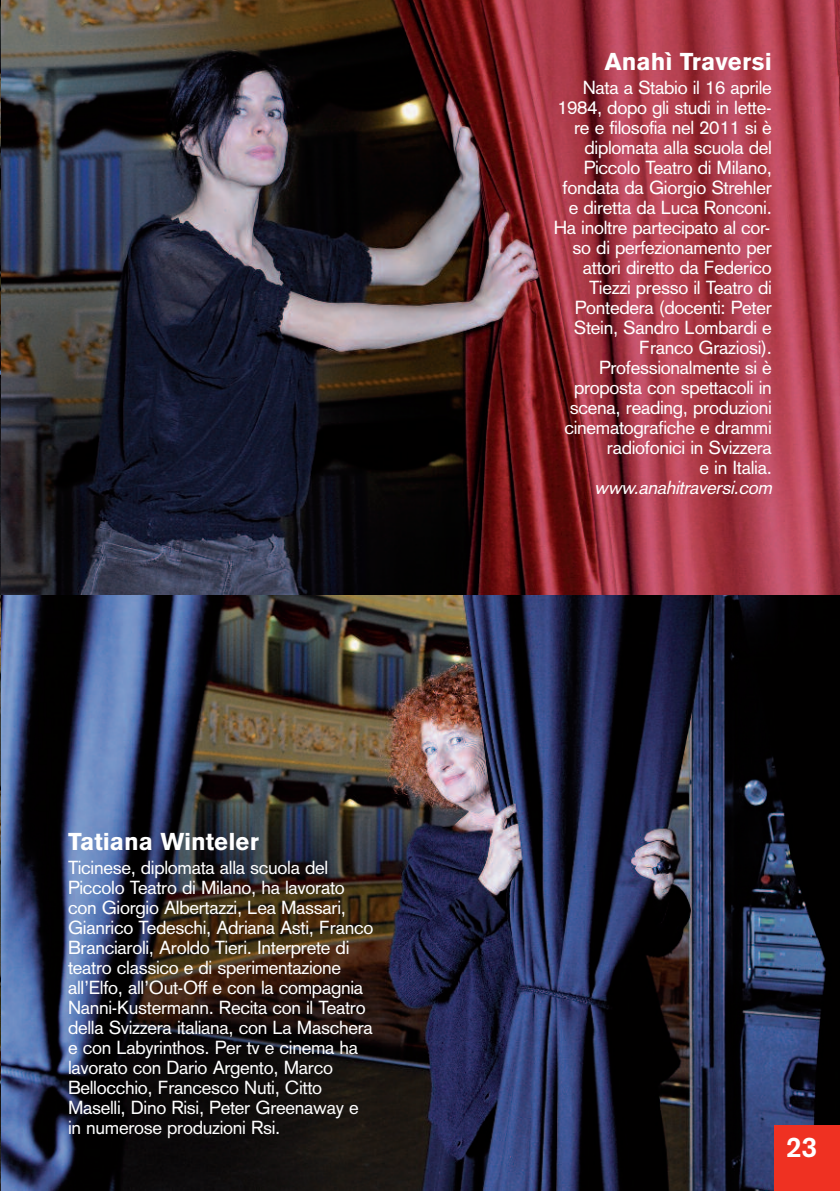
<style>
.page{position:relative;width:840px;height:1191px;background:#fff}
.page>*{position:absolute;margin:0;border:0;box-sizing:border-box;transform-origin:0 0}
.t1{font:700 28px "Akzidenz Grotesk";color:#fff}
.t2{font:900 24px "Akzidenz Grotesk";color:#fff}
.t3{font:18.6px/20px "Akzidenz Grotesk";letter-spacing:-.02em;color:#fff;text-align:right}
.t4{font:italic 18.6px "Akzidenz Grotesk";color:#fff}
</style>
<div class="page">
<img style="left:0;top:0;width:1px;height:596px">
<img style="left:1px;top:0;width:838px;height:596px">
<img style="left:1px;top:596px;width:838px;height:595px">
<div style="left:774px;top:1125px;width:65px;height:66px;background:#ef3122"></div>
<p class="t2" style="left:68px;top:833px;width:192px">Tatiana Winteler</p>
<p class="t3" style="left:68px;top:859px;width:307px;text-align:left">Ticinese, diplomata alla scuola del Piccolo Teatro di Milano, ha lavorato con Giorgio Albertazzi, Lea Massari, Gianrico Tedeschi, Adriana Asti, Franco Branciaroli, Aroldo Tieri. Interprete di teatro classico e di sperimentazione all’Elfo, all’Out-Off e con la compagnia Nanni-Kustermann. Recita con il Teatro della Svizzera italiana, con La Maschera e con Labyrinthos. Per tv e cinema ha lavorato con Dario Argento, Marco Bellocchio, Francesco Nuti, Citto Maselli, Dino Risi, Peter Greenaway e in numerose produzioni Rsi.</p>
<p class="t2" style="left:604px;top:53px;width:169px">Anahì Traversi</p>
<p class="t3" style="left:553px;top:79px;width:219px">Nata a Stabio il 16 aprile<br>1984, dopo gli studi in lette&shy;re e filosofia nel 2011 si è diplomata alla scuola del<br>Piccolo Teatro di Milano, fondata da Giorgio Strehler e diretta da Luca Ronconi.<br>Ha inoltre partecipato al cor&shy;so di perfezionamento per attori diretto da Federico<br>Tiezzi presso il Teatro di<br>Pontedera (docenti: Peter<br>Stein, Sandro Lombardi e<br>Franco Graziosi).<br>Professionalmente si è proposta con spettacoli in scena, reading, produzioni cinematografiche e drammi radiofonici in Svizzera<br>e in Italia.</p>
<p class="t4" style="left:594px;top:481px;width:183px">www.anahitraversi.com</p>
<h1 class="t1" style="left:785px;top:1137px;width:33px">23</h1>
</div>
